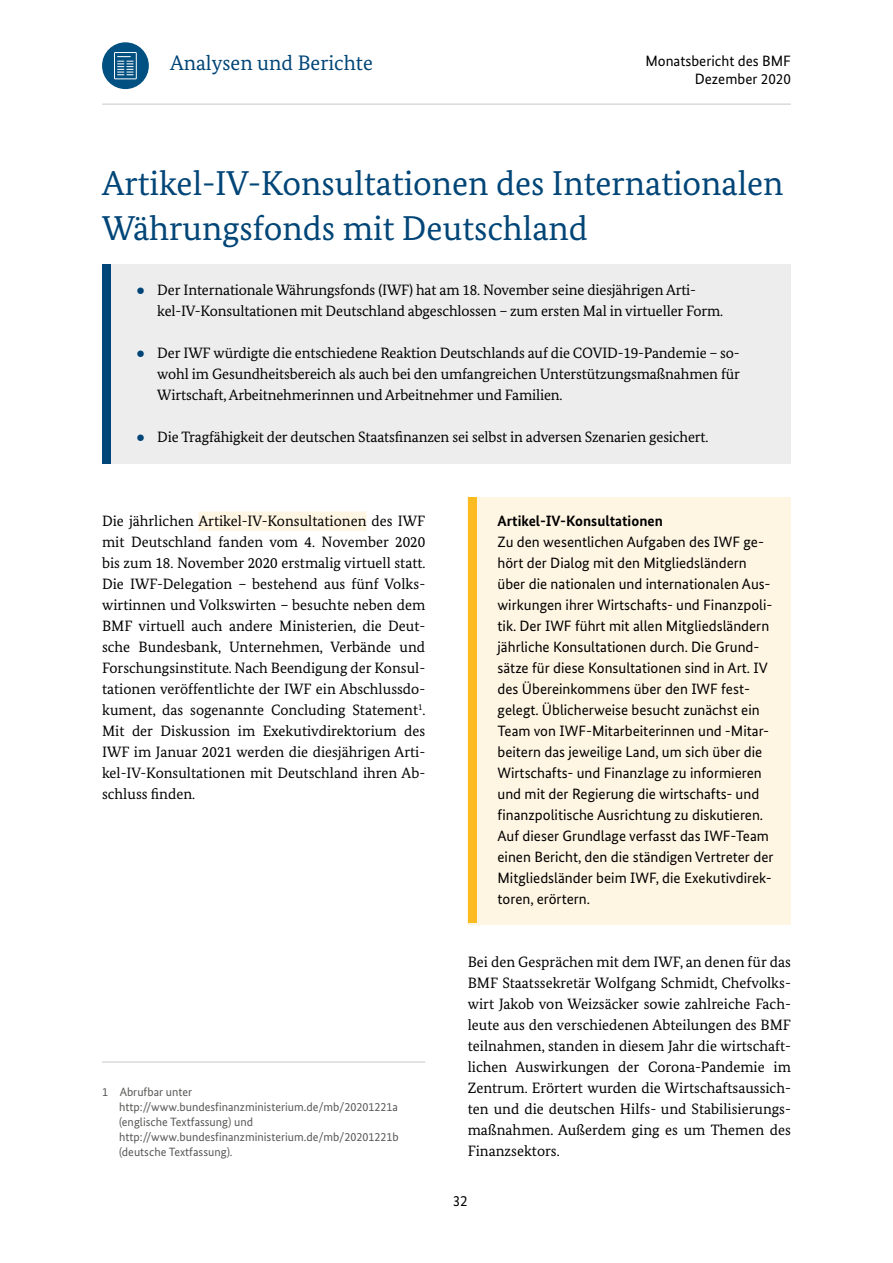
<style>
.page{position:relative;width:893px;height:1263px;background:#fff}
.page>*{position:absolute;margin:0;border:0;box-sizing:border-box;transform-origin:0 0}
.Überschrift_erste_Eb{font:34.5px/45px "Bundes Serif";color:#004577}
.t1{font:21px "Bundes Serif";color:#004577}
.Zweispaltiger_Fließt{font:15px/21px "Bundes Serif";letter-spacing:-.01em;color:#000;text-align:justify}
.Hintergrundwissen{font:15px/21px "Bundes Sans";color:#000;text-align:right}
.Zweispaltiger_Fließt-2{font:12px/15px "Bundes Sans";color:#575756}
.s1{font-family:"Arial";color:#004577}
.s2{font-weight:700}
</style>
<div class="page">
<hr style="left:102px;top:103px;width:689px;height:2px;background:#dadada">
<div style="left:102px;top:42px;width:47px;height:47px;background:#005081;border-radius:50%"></div>
<svg style="left:114px;top:52px;width:23px;height:27px"></svg>
<div style="left:102px;top:264px;width:689px;height:199px;background:#ededed"></div>
<div style="left:102px;top:264px;width:9px;height:199px;background:#004577"></div>
<div style="left:198px;top:511px;width:168px;height:20px;background:#fff5e3"></div>
<hr style="left:102px;top:1061px;width:323px;height:2px;background:#dadada">
<div style="left:468px;top:497px;width:323px;height:427px;background:#fff5e3"></div>
<div style="left:468px;top:497px;width:8px;height:426px;background:#fbbb21"></div>
<h2 class="t1" style="left:170px;top:50px;width:204px">Analysen und Berichte</h2>
<p class="Hintergrundwissen" style="left:645px;top:51px;width:147px;line-height:18px">Monatsbericht des BMF<br>Dezember 2020</p>
<h2 class="Überschrift_erste_Eb" style="left:102px;top:161px;width:683px">Artikel-IV-Konsultationen des Internationalen<br>Währungsfonds mit Deutschland</h2>
<p class="Zweispaltiger_Fließt" style="left:157px;top:279px;width:567px;text-indent:-21px"><span class="s1">●</span> Der Internationale Währungsfonds (IWF) hat am 18. November seine diesjährigen Arti&shy;kel-IV-Konsultationen mit Deutschland abgeschlossen – zum ersten Mal in virtueller Form.</p>
<p class="Zweispaltiger_Fließt" style="left:157px;top:342px;width:584px;text-indent:-21px"><span class="s1">●</span> Der IWF würdigte die entschiedene Reaktion Deutschlands auf die COVID-19-Pandemie – so&shy;wohl im Gesundheitsbereich als auch bei den umfangreichen Unterstützungsmaßnahmen für Wirtschaft, Arbeitnehmerinnen und Arbeitnehmer und Familien.</p>
<p class="Zweispaltiger_Fließt" style="left:136px;top:426px;width:574px"><span class="s1">●</span> Die Tragfähigkeit der deutschen Staatsfinanzen sei selbst in adversen Szenarien gesichert.</p>
<p class="Zweispaltiger_Fließt" style="left:102px;top:510px;width:325px">Die jährlichen Artikel-IV-Konsultationen des IWF mit Deutschland fanden vom 4. November 2020 bis zum 18. November 2020 erstmalig virtuell statt.<br>Die IWF-Delegation – bestehend aus fünf Volks&shy;wirtinnen und Volkswirten – besuchte neben dem BMF virtuell auch andere Ministerien, die Deut&shy;sche Bundesbank, Unternehmen, Verbände und Forschungsinstitute. Nach Beendigung der Konsul&shy;tationen veröffentlichte der IWF ein Abschlussdo&shy;kument, das sogenannte Concluding Statement<sup>1</sup>.<br>Mit der Diskussion im Exekutivdirektorium des IWF im Januar 2021 werden die diesjährigen Arti&shy;kel-IV-Konsultationen mit Deutschland ihren Ab&shy;schluss finden.</p>
<p class="Zweispaltiger_Fließt-2" style="left:119px;top:1084px;width:281px;text-indent:-17px">1 Abrufbar unter http://www.bundesfinanzministerium.de/mb/20201221a (englische Textfassung) und http://www.bundesfinanzministerium.de/mb/20201221b (deutsche Textfassung).</p>
<p class="Hintergrundwissen" style="left:497px;top:510px;width:277px;text-align:left"><span class="s2">Artikel-IV-Konsultationen<br></span>Zu den wesentlichen Aufgaben des IWF ge&shy;hört der Dialog mit den Mitgliedsländern über die nationalen und internationalen Aus&shy;wirkungen ihrer Wirtschafts- und Finanzpoli&shy;tik. Der IWF führt mit allen Mitgliedsländern jährliche Konsultationen durch. Die Grund&shy;sätze für diese Konsultationen sind in Art. IV des Übereinkommens über den IWF fest&shy;gelegt. Üblicherweise besucht zunächst ein Team von IWF-Mitarbeiterinnen und -Mitar&shy;beitern das jeweilige Land, um sich über die Wirtschafts- und Finanzlage zu informieren und mit der Regierung die wirtschafts- und finanzpolitische Ausrichtung zu diskutieren.<br>Auf dieser Grundlage verfasst das IWF-Team einen Bericht, den die ständigen Vertreter der Mitgliedsländer beim IWF, die Exekutivdirek&shy;toren, erörtern.</p>
<p class="Zweispaltiger_Fließt" style="left:468px;top:951px;width:325px">Bei den Gesprächen mit dem IWF, an denen für das BMF Staatssekretär Wolfgang Schmidt, Chefvolks&shy;wirt Jakob von Weizsäcker sowie zahlreiche Fach&shy;leute aus den verschiedenen Abteilungen des BMF teilnahmen, standen in diesem Jahr die wirtschaft&shy;lichen Auswirkungen der Corona-Pandemie im Zentrum. Erörtert wurden die Wirtschaftsaussich&shy;ten und die deutschen Hilfs- und Stabilisierungs&shy;maßnahmen. Außerdem ging es um Themen des Finanzsektors.</p>
<p class="Hintergrundwissen" style="left:453px;top:1190px;width:16px">32</p>
</div>
